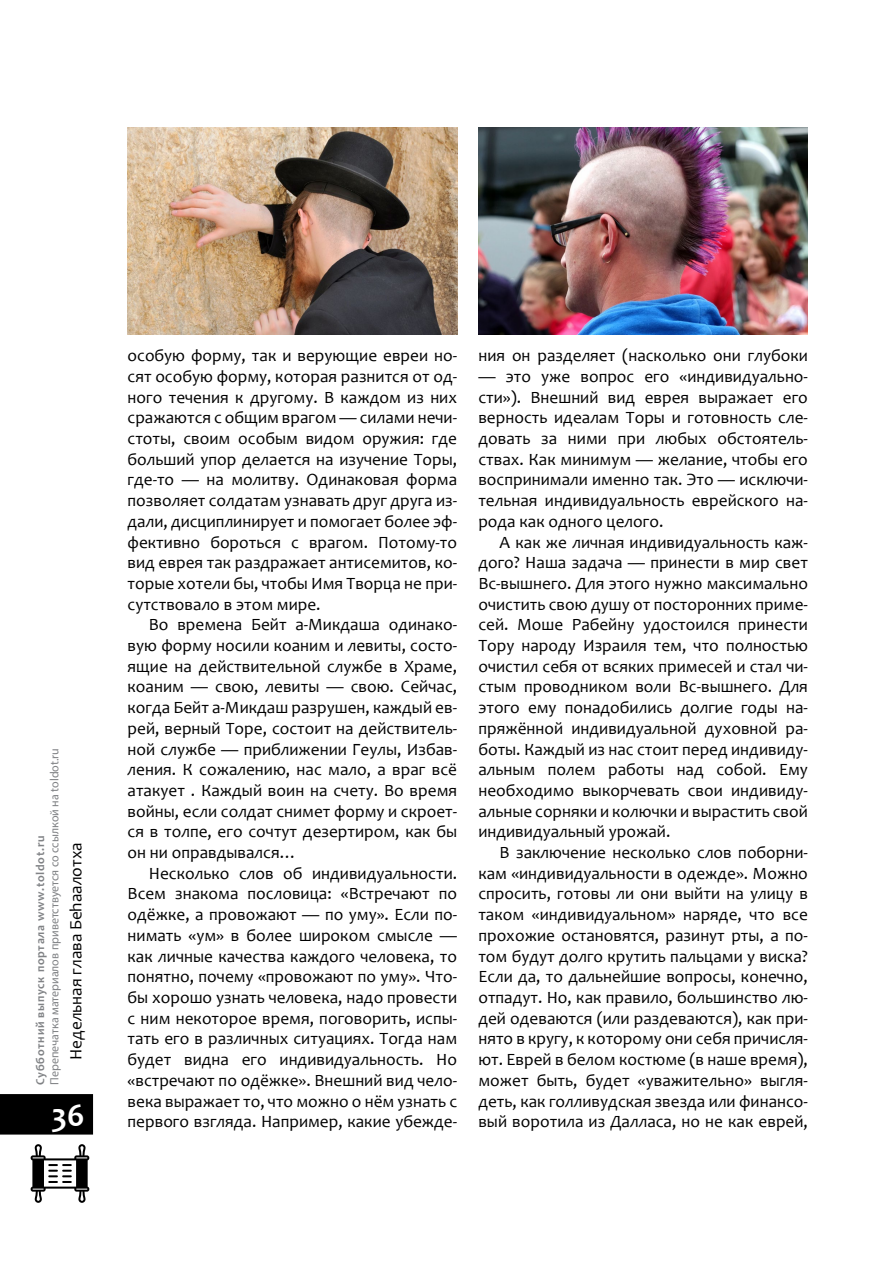
<style>
.page{position:relative;width:893px;height:1263px;background:#fff}
.page>*{position:absolute;margin:0;border:0;box-sizing:border-box;transform-origin:0 0}
.t1{font:700 33px "Candara";color:#fff}
.t2{font:17.25px/20.7px "Candara";color:#000;text-align:justify}
.t3{font:12px "Myriad Pro";color:#808285}
.t4{font:700 12px "Candara";letter-spacing:.06em;color:#808285}
</style>
<div class="page">
<div style="left:0;top:1094px;width:93px;height:40px;background:#000"></div>
<svg style="left:31px;top:1144px;width:58px;height:59px"></svg>
<img style="left:128px;top:128px;width:329px;height:207px">
<img style="left:478px;top:128px;width:330px;height:207px">
<p class="t3" style="left:47px;top:1085px;width:338px;rotate:-90deg">Перепечатка материалов приветствуется со ссылкой на toldot.ru</p>
<h1 class="t1" style="left:52px;top:1095px;width:35px">36</h1>
<p class="t4" style="left:33px;top:1085px;width:251px;rotate:-90deg">Субботний выпуск портала www.toldot.ru</p>
<p class="t2" style="left:65px;top:1060px;width:219px;rotate:-90deg">Недельная глава Беhаалотха</p>
<p class="t2" style="left:128px;top:345px;width:331px">особую форму, так и верующие евреи но&shy;сят особую форму, которая разнится от од&shy;ного течения к другому. В каждом из них сражаются с общим врагом — силами нечи&shy;стоты, своим особым видом оружия: где больший упор делается на изучение Торы, где-то — на молитву. Одинаковая форма позволяет солдатам узнавать друг друга из&shy;дали, дисциплинирует и помогает более эф&shy;фективно бороться с врагом. Потому-то вид еврея так раздражает антисемитов, ко&shy;торые хотели бы, чтобы Имя Творца не при&shy;сутствовало в этом мире.</p>
<p class="t2" style="left:128px;top:614px;width:331px;text-indent:21px">Во времена Бейт а-Микдаша одинако&shy;вую форму носили коаним и левиты, состо&shy;ящие на действительной службе в Храме, коаним — свою, левиты — свою. Сейчас, когда Бейт а-Микдаш разрушен, каждый ев&shy;рей, верный Торе, состоит на действитель&shy;ной службе — приближении Геулы, Избав&shy;ления. К сожалению, нас мало, а враг всё атакует . Каждый воин на счету. Во время войны, если солдат снимет форму и скроет&shy;ся в толпе, его сочтут дезертиром, как бы он ни оправдывался…</p>
<p class="t2" style="left:128px;top:863px;width:331px;text-indent:21px">Несколько слов об индивидуальности.<br>Всем знакома пословица: «Встречают по одёжке, а провожают — по уму». Если по&shy;нимать «ум» в более широком смысле — как личные качества каждого человека, то понятно, почему «провожают по уму». Что&shy;бы хорошо узнать человека, надо провести с ним некоторое время, поговорить, испы&shy;тать его в различных ситуациях. Тогда нам будет видна его индивидуальность. Но «встречают по одёжке». Внешний вид чело&shy;века выражает то, что можно о нём узнать с первого взгляда. Например, какие убежде-</p>
<p class="t2" style="left:478px;top:345px;width:331px">ния он разделяет (насколько они глубоки</p>
<p class="t2" style="left:478px;top:366px;width:331px">— это уже вопрос его «индивидуально&shy;сти»). Внешний вид еврея выражает его верность идеалам Торы и готовность сле&shy;довать за ними при любых обстоятель&shy;ствах. Как минимум — желание, чтобы его воспринимали именно так. Это — исключи&shy;тельная индивидуальность еврейского на&shy;рода как одного целого.</p>
<p class="t2" style="left:478px;top:531px;width:331px;text-indent:21px">А как же личная индивидуальность каж&shy;дого? Наша задача — принести в мир свет Вс-вышнего. Для этого нужно максимально очистить свою душу от посторонних приме&shy;сей. Моше Рабейну удостоился принести Тору народу Израиля тем, что полностью очистил себя от всяких примесей и стал чи&shy;стым проводником воли Вс-вышнего. Для этого ему понадобились долгие годы на&shy;пряжённой индивидуальной духовной ра&shy;боты. Каждый из нас стоит перед индивиду&shy;альным полем работы над собой. Ему необходимо выкорчевать свои индивиду&shy;альные сорняки и колючки и вырастить свой индивидуальный урожай.</p>
<p class="t2" style="left:478px;top:842px;width:331px;text-indent:21px">В заключение несколько слов поборни&shy;кам «индивидуальности в одежде». Можно спросить, готовы ли они выйти на улицу в таком «индивидуальном» наряде, что все прохожие остановятся, разинут рты, а по&shy;том будут долго крутить пальцами у виска?<br>Если да, то дальнейшие вопросы, конечно, отпадут. Но, как правило, большинство лю&shy;дей одеваются (или раздеваются), как при&shy;нято в кругу, к которому они себя причисля&shy;ют. Еврей в белом костюме (в наше время), может быть, будет «уважительно» выгля&shy;деть, как голливудская звезда или финансо&shy;вый воротила из Далласа, но не как еврей,</p>
</div>
